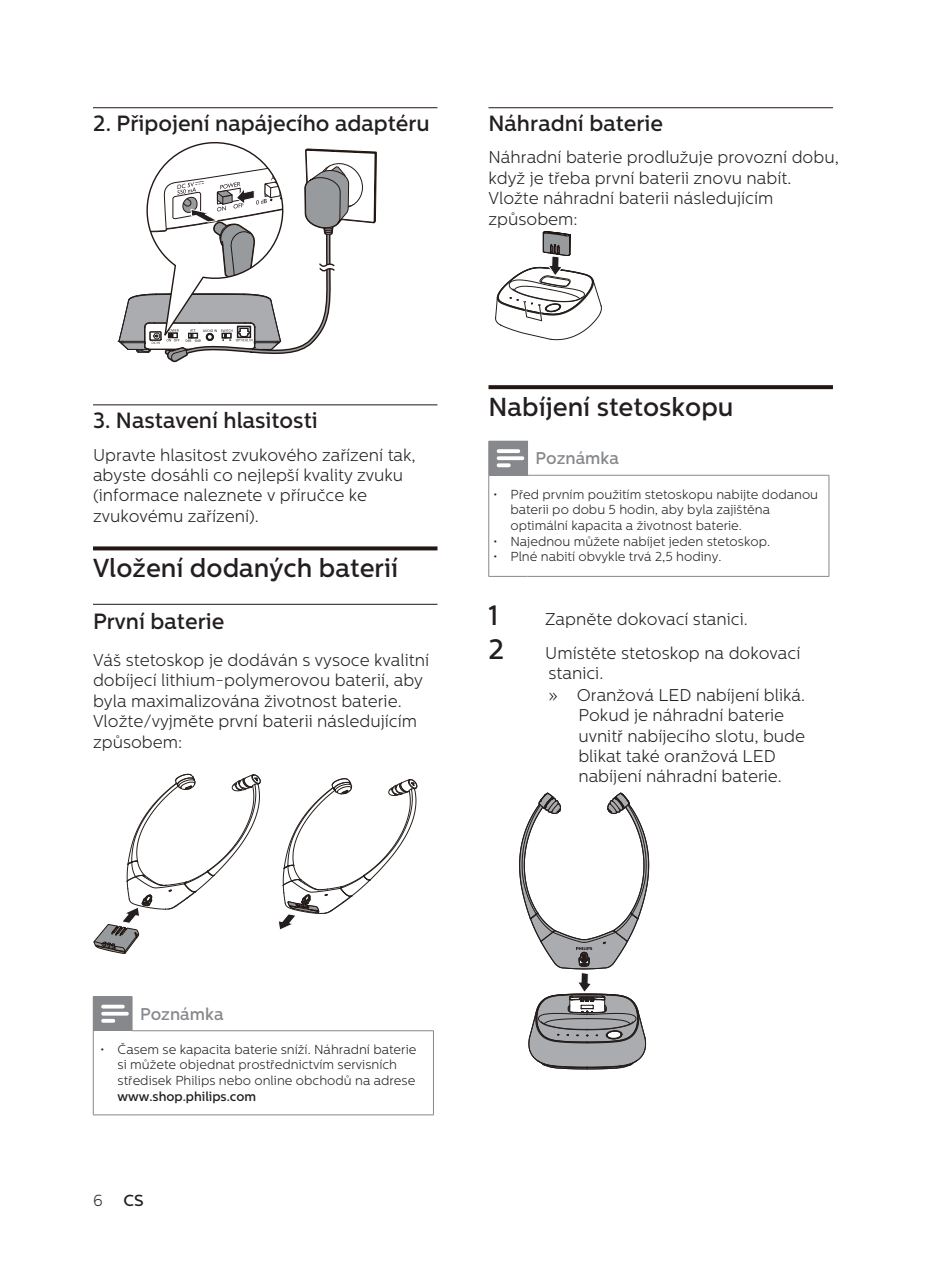
<style>
.page{position:relative;width:926px;height:1275px;background:#fff}
.page>*{position:absolute;margin:0;border:0;box-sizing:border-box;transform-origin:0 0}
.t1{font:500 28px "Centrale Sans";color:#231f20}
.t2{font:500 26px "Centrale Sans";color:#231f20}
.t3{font:500 22px "Centrale Sans";color:#231f20}
.t4{font:300 17px/20.4px "Centrale Sans";color:#231f20}
.t5{font:500 17px "Centrale Sans";color:#86888b}
.t6{font:500 16px "Centrale Sans";color:#231f20}
.t7{font:300 16px "Centrale Sans";color:#231f20}
.t8{font:300 13px/15.6px "Centrale Sans";color:#231f20}
.t9{font:500 13px "Centrale Sans";color:#231f20}
</style>
<div class="page">
<hr style="left:93px;top:107px;width:344px;height:1px;background:#221713">
<hr style="left:93px;top:404px;width:344px;height:1px;background:#221713">
<svg style="left:93px;top:546px;width:344px;height:4px"></svg>
<hr style="left:93px;top:604px;width:344px;height:1px;background:#221713">
<div style="left:93px;top:996px;width:39px;height:34px;background:#86888b"></div>
<hr style="left:93px;top:1030px;width:1px;height:84px;background:#86888b">
<hr style="left:433px;top:1031px;width:1px;height:83px;background:#86888b">
<hr style="left:93px;top:1114px;width:39px;height:1px;background:#86888b">
<hr style="left:132px;top:1114px;width:302px;height:1px;background:#86888b">
<hr style="left:132px;top:997px;width:1px;height:33px;background:#86888b">
<hr style="left:132px;top:1030px;width:302px;height:1px;background:#86888b">
<svg style="left:101px;top:1004px;width:28px;height:18px"></svg>
<hr style="left:488px;top:107px;width:345px;height:1px;background:#221713">
<svg style="left:488px;top:385px;width:345px;height:4px"></svg>
<div style="left:489px;top:441px;width:38px;height:34px;background:#86888b"></div>
<hr style="left:488px;top:475px;width:1px;height:101px;background:#86888b">
<hr style="left:829px;top:475px;width:1px;height:101px;background:#86888b">
<hr style="left:488px;top:576px;width:39px;height:1px;background:#86888b">
<hr style="left:527px;top:576px;width:302px;height:1px;background:#86888b">
<hr style="left:488px;top:441px;width:1px;height:34px;background:#86888b">
<hr style="left:527px;top:441px;width:1px;height:34px;background:#86888b">
<hr style="left:527px;top:475px;width:302px;height:1px;background:#86888b">
<svg style="left:497px;top:449px;width:27px;height:18px"></svg>
<svg style="left:118px;top:142px;width:260px;height:264px"></svg>
<svg style="left:495px;top:231px;width:107px;height:109px"></svg>
<svg style="left:93px;top:774px;width:168px;height:180px"></svg>
<svg style="left:278px;top:778px;width:139px;height:152px"></svg>
<svg style="left:519px;top:792px;width:131px;height:277px"></svg>
<p class="t3" style="left:93px;top:110px;width:338px">2. Připojení napájecího adaptéru</p>
<p class="t3" style="left:488px;top:110px;width:176px">Náhradní baterie</p>
<p class="t4" style="left:488px;top:147px;width:352px">Náhradní baterie prodlužuje provozní dobu, když je třeba první baterii znovu nabít.<br>Vložte náhradní baterii následujícím způsobem:</p>
<p class="t3" style="left:93px;top:408px;width:226px">3. Nastavení hlasitosti</p>
<p class="t4" style="left:93px;top:444px;width:324px">Upravte hlasitost zvukového zařízení tak, abyste dosáhli co nejlepší kvality zvuku (informace naleznete v příručce ke zvukovému zařízení).</p>
<h2 class="t2" style="left:93px;top:553px;width:307px">Vložení dodaných baterií</h2>
<p class="t3" style="left:93px;top:608px;width:133px">První baterie</p>
<p class="t4" style="left:93px;top:650px;width:338px">Váš stetoskop je dodáván s vysoce kvalitní dobíjecí lithium-polymerovou baterií, aby byla maximalizována životnost baterie.<br>Vložte/vyjměte první baterii následujícím způsobem:</p>
<h2 class="t2" style="left:488px;top:392px;width:246px">Nabíjení stetoskopu</h2>
<p class="t5" style="left:535px;top:448px;width:85px">Poznámka</p>
<p class="t8" style="left:510px;top:486px;width:309px;text-indent:-17px">• Před prvním použitím stetoskopu nabijte dodanou baterii po dobu 5 hodin, aby byla zajištěna optimální kapacita a životnost baterie.</p>
<p class="t8" style="left:493px;top:533px;width:278px">• Najednou můžete nabíjet jeden stetoskop.</p>
<p class="t8" style="left:493px;top:549px;width:230px">• Plné nabití obvykle trvá 2,5 hodiny.</p>
<h1 class="t1" style="left:488px;top:599px;width:11px">1</h1>
<p class="t4" style="left:545px;top:608px;width:204px">Zapněte dokovací stanici.</p>
<h1 class="t1" style="left:488px;top:632px;width:18px">2</h1>
<p class="t4" style="left:545px;top:642px;width:257px">Umístěte stetoskop na dokovací</p>
<p class="t4" style="left:548px;top:663px;width:56px">stanici.</p>
<p class="t4" style="left:548px;top:684px;width:258px">» Oranžová LED nabíjení bliká.</p>
<p class="t4" style="left:578px;top:705px;width:207px">Pokud je náhradní baterie</p>
<p class="t4" style="left:578px;top:725px;width:228px">uvnitř nabíjecího slotu, bude</p>
<p class="t4" style="left:578px;top:746px;width:199px">blikat také oranžová LED</p>
<p class="t4" style="left:578px;top:766px;width:205px">nabíjení náhradní baterie.</p>
<p class="t5" style="left:140px;top:1003px;width:85px">Poznámka</p>
<p class="t8" style="left:118px;top:1041px;width:300px;text-indent:-17px">• Časem se kapacita baterie sníží. Náhradní baterie si můžete objednat prostřednictvím servisních středisek Philips nebo online obchodů na adrese</p>
<p class="t9" style="left:118px;top:1088px;width:140px">www.shop.philips.com</p>
<p class="t7" style="left:93px;top:1191px;width:11px">6</p>
<p class="t6" style="left:124px;top:1190px;width:22px">CS</p>
</div>
